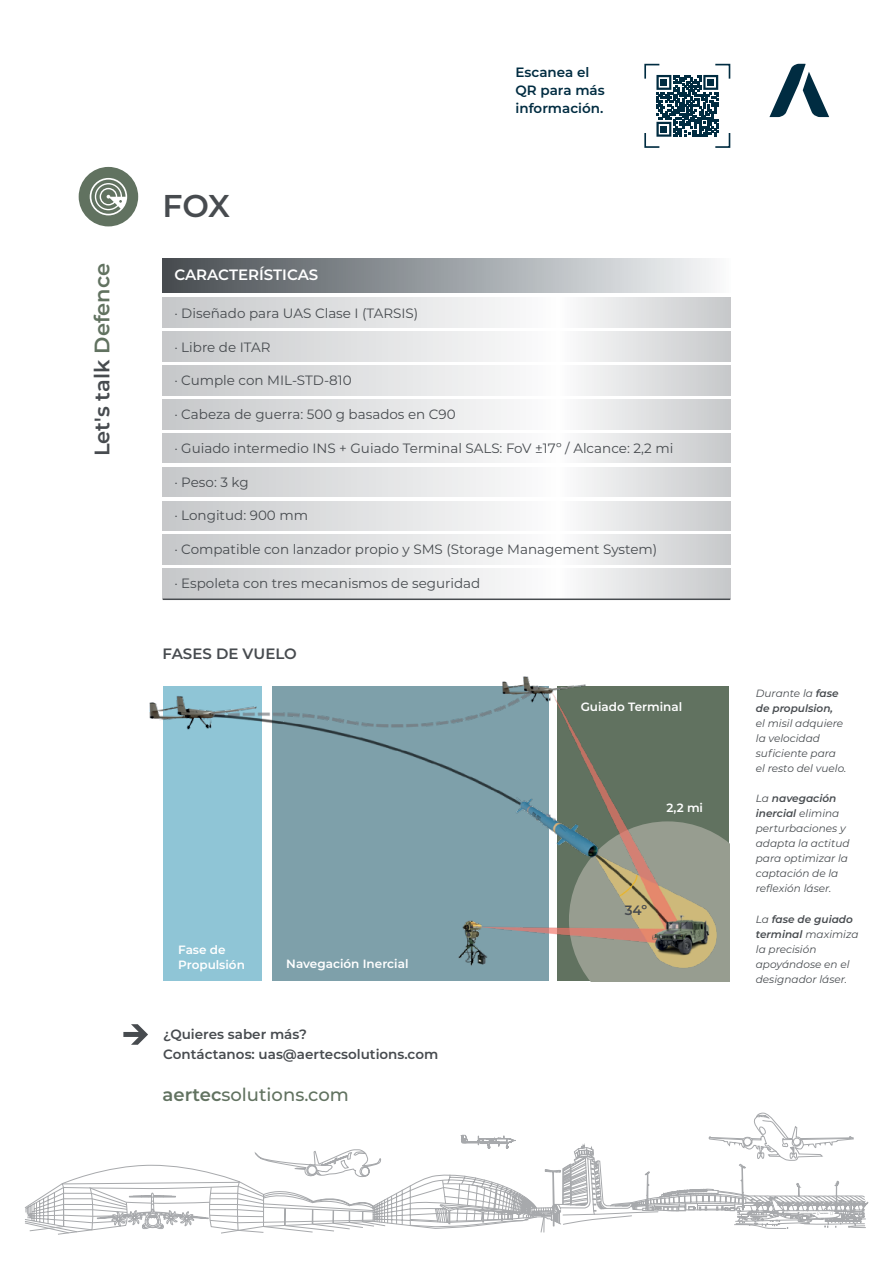
<style>
.page{position:relative;width:893px;height:1263px;background:#fff}
.page>*{position:absolute;margin:0;border:0;box-sizing:border-box;transform-origin:0 0}
.t1{font:600 31.5px "Montserrat";color:#474b4f}
.t2{font:600 21px "Montserrat";color:#474b4f}
.t3{font:500 18px "Montserrat";color:#617260}
.t4{font:600 15px "Montserrat";color:#fff}
.t5{font:600 15px "Montserrat";color:#474b4f}
.t6{font:13.5px "Montserrat";color:#474b4f}
.t7{font:600 13.5px/19.5px "Montserrat";color:#474b4f}
.t8{font:600 13.5px/18px "Montserrat";color:#002c41}
.t9{font:600 12px/15px "Montserrat";color:#fff}
.t10{font:italic 10.5px/15px "Montserrat";color:#474b4f}
.t11{font:italic 600 10.5px/15px "Montserrat";color:#474b4f}
.s1{color:#617260}
.s2{font-weight:600}
.s3{font-weight:400}
</style>
<div class="page">
<svg style="left:25px;top:1112px;width:843px;height:122px"></svg>
<div style="left:79px;top:167px;width:59px;height:59px;background:#617260;border-radius:50%"></div>
<svg style="left:90px;top:178px;width:37px;height:37px"></svg>
<svg style="left:722px;top:821px;width:7px;height:160px"></svg>
<img style="left:149px;top:676px;width:573px;height:306px">
<div style="left:558px;top:298px;width:172px;height:29px;background:linear-gradient(to right,#fcfcfc,#c7c9ca)"></div>
<div style="left:163px;top:298px;width:395px;height:29px;background:linear-gradient(to right,#c6c8ca,#fcfcfc)"></div>
<div style="left:558px;top:433px;width:172px;height:30px;background:linear-gradient(to right,#fcfcfc,#c7c9ca)"></div>
<div style="left:163px;top:433px;width:395px;height:30px;background:linear-gradient(to right,#c6c8ca,#fcfcfc)"></div>
<div style="left:558px;top:365px;width:172px;height:30px;background:linear-gradient(to right,#fcfcfc,#c7c9ca)"></div>
<div style="left:163px;top:365px;width:395px;height:30px;background:linear-gradient(to right,#c6c8ca,#fcfcfc)"></div>
<div style="left:558px;top:501px;width:172px;height:30px;background:linear-gradient(to right,#fcfcfc,#c7c9ca)"></div>
<div style="left:163px;top:501px;width:395px;height:30px;background:linear-gradient(to right,#c6c8ca,#fcfcfc)"></div>
<div style="left:558px;top:332px;width:172px;height:29px;background:linear-gradient(to right,#fcfcfc,#c7c9ca)"></div>
<div style="left:163px;top:332px;width:395px;height:29px;background:linear-gradient(to right,#c6c8ca,#fcfcfc)"></div>
<div style="left:558px;top:467px;width:172px;height:30px;background:linear-gradient(to right,#fcfcfc,#c7c9ca)"></div>
<div style="left:163px;top:467px;width:395px;height:30px;background:linear-gradient(to right,#c6c8ca,#fcfcfc)"></div>
<div style="left:558px;top:399px;width:172px;height:30px;background:linear-gradient(to right,#fcfcfc,#c7c9ca)"></div>
<div style="left:163px;top:399px;width:395px;height:30px;background:linear-gradient(to right,#c6c8ca,#fcfcfc)"></div>
<div style="left:558px;top:535px;width:172px;height:30px;background:linear-gradient(to right,#fcfcfc,#c7c9ca)"></div>
<div style="left:163px;top:535px;width:395px;height:30px;background:linear-gradient(to right,#c6c8ca,#fcfcfc)"></div>
<div style="left:558px;top:569px;width:172px;height:29px;background:linear-gradient(to right,#fcfcfc,#c7c9ca)"></div>
<div style="left:163px;top:569px;width:395px;height:29px;background:linear-gradient(to right,#c6c8ca,#fcfcfc)"></div>
<div style="left:163px;top:258px;width:567px;height:34px;background:linear-gradient(to right,#454b50,#f6f9fb)"></div>
<hr style="left:163px;top:598px;width:567px;height:2px;background:#474b4f">
<svg style="left:123px;top:1024px;width:25px;height:21px"></svg>
<svg style="left:769px;top:64px;width:60px;height:53px"></svg>
<svg style="left:644px;top:63px;width:87px;height:85px"></svg>
<h2 class="t2" style="left:87px;top:456px;width:195px;rotate:-90deg">Let s' talk <span class="s1">Defence</span></h2>
<h1 class="t1" style="left:163px;top:183px;width:69px">FOX</h1>
<p class="t8" style="left:516px;top:62px;width:91px">Escanea el<br>QR para más información.</p>
<p class="t4" style="left:174px;top:264px;width:146px">CARACTERÍSTICAS</p>
<p class="t6" style="left:174px;top:304px;width:245px">· Diseñado para UAS Clase (I TARSIS(</p>
<p class="t6" style="left:174px;top:338px;width:98px">· Libre de ITAR</p>
<p class="t6" style="left:174px;top:371px;width:179px">· Cumple con MIL-STD-810</p>
<p class="t6" style="left:174px;top:405px;width:283px">· Cabeza de guerra: 500 g basados en C90</p>
<p class="t6" style="left:174px;top:439px;width:500px">· Guiado intermedio INS + Guiado Terminal SALS: FoV ±17 /º Alcance: 2,2 mi</p>
<p class="t6" style="left:174px;top:473px;width:76px">· Peso 3: kg</p>
<p class="t6" style="left:174px;top:506px;width:135px">· Longitud: 900 mm</p>
<p class="t6" style="left:174px;top:540px;width:485px">· Compatible con lanzador propio y SMS (Storage Management System(</p>
<p class="t6" style="left:174px;top:574px;width:308px">· Espoleta con tres mecanismos de seguridad</p>
<p class="t5" style="left:163px;top:643px;width:136px">FASES DE VUELO</p>
<p class="t9" style="left:178px;top:941px;width:68px">Fase de<br>Propulsión</p>
<p class="t9" style="left:286px;top:956px;width:124px">Navegación Inercial</p>
<p class="t7" style="left:163px;top:1024px;width:276px">¿Quieres saber más?<br>Contáctanos: uas@aertecsolutions.com</p>
<h3 class="t3" style="left:163px;top:1082px;width:188px"><span class="s2">aertec</span>solutions.com</h3>
<p class="t9" style="left:581px;top:699px;width:103px">Guiado Terminal</p>
<p class="t9" style="left:666px;top:800px;width:38px">2,2 mi</p>
<p class="t7" style="left:625px;top:899px;width:24px">34º</p>
<p class="t11" style="left:756px;top:686px;width:84px"><span class="s3">Durante la</span> fase de propulsion,</p>
<p class="t10" style="left:756px;top:716px;width:92px">el misil adquiere la velocidad suficiente para el resto del vuelo.</p>
<p class="t10" style="left:756px;top:791px;width:95px">La <span class="s2">navegación inercial</span> elimina perturbaciones y adapta la actitud para optimizar la captación de la reflexión láser.</p>
<p class="t10" style="left:756px;top:911px;width:104px">La <span class="s2">fase de guiado terminal</span> maximiza la precisión apoyándose en el designador láser.</p>
</div>
